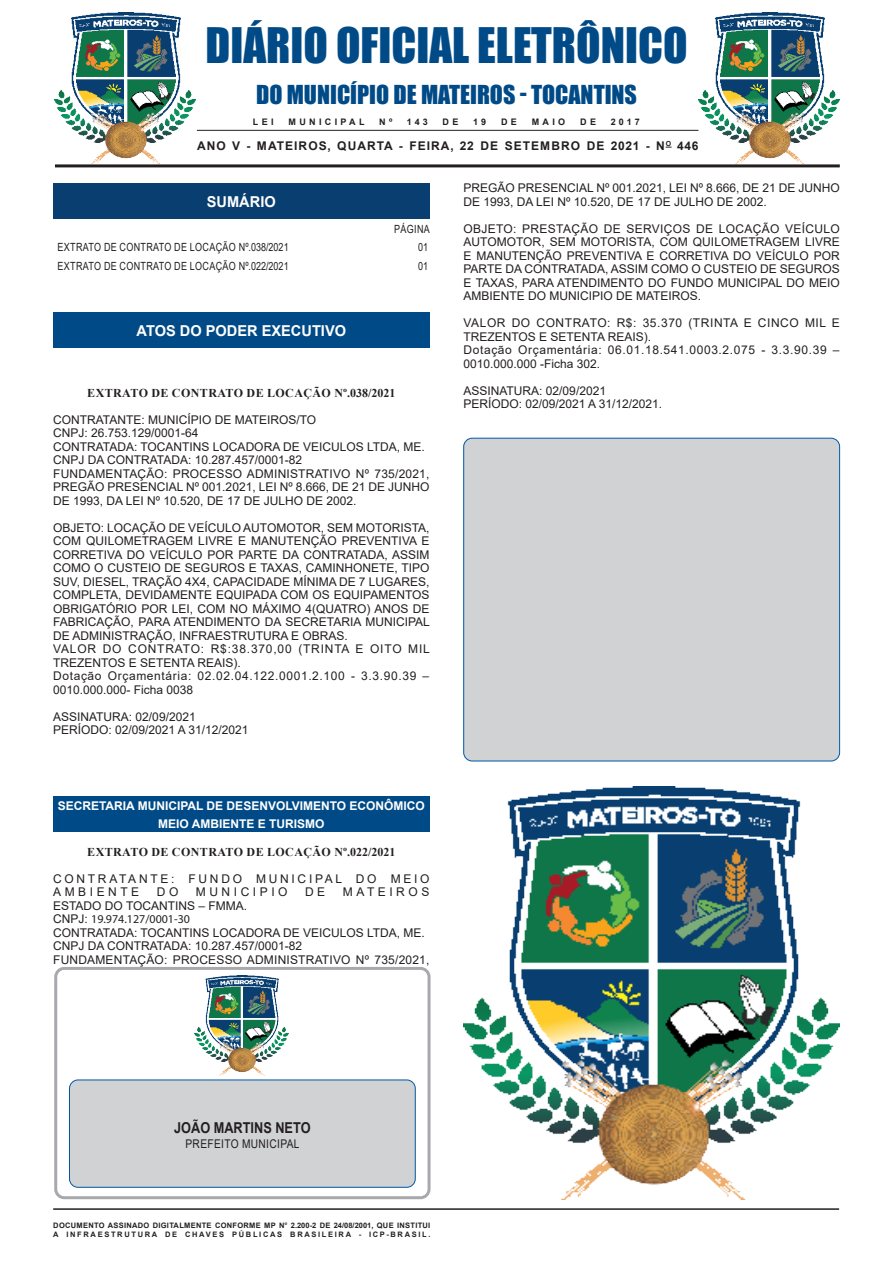
<style>
.page{position:relative;width:893px;height:1263px;background:#fff}
.page>*{position:absolute;margin:0;border:0;box-sizing:border-box;transform-origin:0 0}
.t1{font:45px "Impact";color:#004b87}
.t2{font:24px "Impact";color:#004b87}
.Chancela{font:700 15px "Arial";color:#fff}
.t3{font:700 15px "Arial";color:#231f20;scale:.85 1}
.SEM_PARAGRAFO{font:12px/13.5px "Arial";color:#231f20;text-align:justify}
.SEM_PARAGRAFO-2{font:12px/13.5px "Arial";letter-spacing:.05em;color:#231f20}
.TITULOS{font:700 12px "Times New Roman";letter-spacing:.035em;color:#231f20}
.SEM_PARAGRAFO-3{font:12px/13.5px "Arial";letter-spacing:.04em;color:#231f20}
.Chancela-2{font:700 12px/18px "Arial";color:#fff;text-align:center}
.t4{font:700 12px "Arial";letter-spacing:.085em;color:#231f20}
.SEM_PARAGRAFO-4{font:12px/13.5px "Arial";letter-spacing:.225em;color:#231f20}
.SEM_PARAGRAFO-5{font:12px "Myriad Pro";color:#212121}
.SEM_PARAGRAFO-6{font:12px "Arial";letter-spacing:.035em;color:#231f20;scale:.85 1}
.SEM_PARAGRAFO-7{font:12px "Arial";letter-spacing:.295em;color:#231f20}
.Sumario{font:11.25px "Arial";letter-spacing:.035em;color:#231f20;scale:.8 1}
.t5{font:700 9px "Arial";letter-spacing:.37em;color:#231f20}
.t6{font:700 7.5px "Arial";letter-spacing:.04em;color:#231f20}
.t7{font:700 7.5px "Arial";letter-spacing:.225em;color:#231f20}
.s1{font-family:"Arial";color:#231f20}
</style>
<div class="page">
<hr style="left:53px;top:1208px;width:786px;height:2px;background:#231f20">
<hr style="left:55px;top:164px;width:785px;height:3px;background:#231f20">
<hr style="left:197px;top:130px;width:501px;height:1px;background:#231f20">
<div style="left:53px;top:184px;width:376px;height:35px;background:#083e70"></div>
<div style="left:54px;top:967px;width:377px;height:232px;border:3px solid #a8a9ad;border-radius:9px"></div>
<div style="left:69px;top:1080px;width:346px;height:107px;background:#d1d2d4;border-radius:9px"></div>
<div style="left:69px;top:1080px;width:346px;height:107px;border:1px solid #0057a8;border-radius:9px"></div>
<img style="left:698px;top:13px;width:142px;height:150px">
<img style="left:54px;top:13px;width:142px;height:150px">
<img style="left:194px;top:976px;width:94px;height:99px">
<div style="left:53px;top:312px;width:376px;height:36px;background:#004b87"></div>
<div style="left:53px;top:796px;width:376px;height:36px;background:#004b87"></div>
<img style="left:463px;top:786px;width:376px;height:413px">
<div style="left:464px;top:438px;width:376px;height:323px;background:#d1d2d4;border-radius:9px"></div>
<div style="left:463px;top:438px;width:377px;height:323px;border:1px solid #0057a8;border-radius:9px"></div>
<p class="t1" style="left:206px;top:10px;width:483px">DIÁRIO OFICIAL ELETRÔNICO</p>
<p class="t2" style="left:256px;top:76px;width:382px">DO MUNICÍPIO DE MATEIROS - TOCANTINS</p>
<p class="t5" style="left:253px;top:115px;width:22px">LEI</p>
<p class="t5" style="left:289px;top:115px;width:78px">MUNICIPAL</p>
<p class="t5" style="left:379px;top:115px;width:14px">N º</p>
<p class="t5" style="left:407px;top:115px;width:23px">143</p>
<p class="t5" style="left:443px;top:115px;width:17px">D E</p>
<p class="t5" style="left:473px;top:115px;width:15px">1 9</p>
<p class="t5" style="left:501px;top:115px;width:17px">D E</p>
<p class="t5" style="left:532px;top:115px;width:35px">MAIO</p>
<p class="t5" style="left:580px;top:115px;width:17px">D E</p>
<p class="t5" style="left:611px;top:115px;width:31px">2017</p>
<p class="t4" style="left:197px;top:138px;width:503px">ANO V - MATEIROS, QUARTA - FEIRA, 22 DE SETEMBRO DE 2021 - N<sup>O</sup> 446</p>
<p class="Chancela" style="left:207px;top:191px;width:70px">SUMÁRIO</p>
<p class="Sumario" style="left:394px;top:221px;width:46px">PÁGINA</p>
<p class="Sumario" style="left:58px;top:240px;width:290px">EXTRATO DE CONTRATO DE LOCAÇÃO Nº.038/2021</p>
<p class="Sumario" style="left:418px;top:240px;width:14px">01</p>
<p class="Sumario" style="left:58px;top:259px;width:290px">EXTRATO DE CONTRATO DE LOCAÇÃO Nº.022/2021</p>
<p class="Sumario" style="left:418px;top:259px;width:14px">01</p>
<p class="Chancela" style="left:137px;top:320px;width:211px">ATOS DO PODER EXECUTIVO</p>
<p class="TITULOS" style="left:87px;top:384px;width:310px">EXTRATO DE CONTRATO DE LOCAÇÃO Nº.038/2021</p>
<p class="SEM_PARAGRAFO" style="left:53px;top:413px;width:265px">CONTRATANTE: MUNICÍPIO DE MATEIROS/TO</p>
<p class="SEM_PARAGRAFO" style="left:53px;top:426px;width:147px">CNPJ: 26.753.129/0001-64</p>
<p class="SEM_PARAGRAFO" style="left:53px;top:440px;width:373px">CONTRATADA: TOCANTINS LOCADORA DE VEICULOS LTDA, ME.</p>
<p class="SEM_PARAGRAFO" style="left:53px;top:453px;width:250px">CNPJ DA CONTRATADA: 10.287.457/0001-82</p>
<p class="SEM_PARAGRAFO" style="left:53px;top:467px;width:378px">FUNDAMENTAÇÃO: PROCESSO ADMINISTRATIVO Nº 735/2021, PREGÃO PRESENCIAL Nº 001.2021, LEI Nº 8.666, DE 21 DE JUNHO DE 1993, DA LEI Nº 10.520, DE 17 DE JULHO DE 2002.</p>
<p class="SEM_PARAGRAFO" style="left:53px;top:521px;width:378px">OBJETO: LOCAÇÃO DE VEÍCULO AUTOMOTOR, SEM MOTORISTA, COM QUILOMETRAGEM LIVRE E MANUTENÇÃO PREVENTIVA E CORRETIVA DO VEÍCULO POR PARTE DA CONTRATADA, ASSIM COMO O CUSTEIO DE SEGUROS E TAXAS, CAMINHONETE, TIPO SUV, DIESEL, TRAÇÃO 4X4, CAPACIDADE MÍNIMA DE 7 LUGARES, COMPLETA, DEVIDAMENTE EQUIPADA COM OS EQUIPAMENTOS OBRIGATÓRIO POR LEI, COM NO MÁXIMO 4(QUATRO) ANOS DE FABRICAÇÃO, PARA ATENDIMENTO DA SECRETARIA MUNICIPAL DE ADMINISTRAÇÃO, INFRAESTRUTURA E OBRAS.</p>
<p class="SEM_PARAGRAFO-2" style="left:53px;top:642px;width:378px">VALOR DO CONTRATO: R$:38.370,00 (TRINTA E OITO MIL<br>TREZENTOS E SETENTA REAIS).</p>
<p class="SEM_PARAGRAFO-2" style="left:53px;top:669px;width:378px">Dotação Orçamentária: 02.02.04.122.0001.2.100 - 3.3.90.39 –<br>0010.000.000- Ficha 0038</p>
<p class="SEM_PARAGRAFO" style="left:53px;top:710px;width:144px">ASSINATURA: 02/09/2021</p>
<p class="SEM_PARAGRAFO" style="left:53px;top:723px;width:197px">PERÍODO: 02/09/2021 A 31/12/2021</p>
<p class="Chancela-2" style="left:58px;top:797px;width:369px">SECRETARIA MUNICIPAL DE DESENVOLVIMENTO ECONÔMICO<br>MEIO AMBIENTE E TURISMO</p>
<p class="TITULOS" style="left:87px;top:843px;width:310px">EXTRATO DE CONTRATO DE LOCAÇÃO Nº.022/2021</p>
<p class="SEM_PARAGRAFO-4" style="left:53px;top:872px;width:378px">CONTRATANTE: FUNDO MUNICIPAL DO MEIO<br>AMBIENTE</p>
<p class="SEM_PARAGRAFO" style="left:157px;top:885px;width:23px">D O</p>
<p class="SEM_PARAGRAFO-7" style="left:196px;top:884px;width:93px">MUNICIPIO</p>
<p class="SEM_PARAGRAFO" style="left:305px;top:885px;width:22px">D E</p>
<p class="SEM_PARAGRAFO-7" style="left:343px;top:884px;width:88px">MATEIROS</p>
<p class="SEM_PARAGRAFO" style="left:53px;top:899px;width:196px">ESTADO DO TOCANTINS – FMMA.</p>
<p class="SEM_PARAGRAFO-5" style="left:53px;top:912px;width:138px"><span class="s1">CNPJ:</span> 19.974.127/0001-30</p>
<p class="SEM_PARAGRAFO" style="left:53px;top:926px;width:373px">CONTRATADA: TOCANTINS LOCADORA DE VEICULOS LTDA, ME.</p>
<p class="SEM_PARAGRAFO" style="left:53px;top:939px;width:250px">CNPJ DA CONTRATADA: 10.287.457/0001-82</p>
<p class="SEM_PARAGRAFO" style="left:53px;top:953px;width:378px">FUNDAMENTAÇÃO: PROCESSO ADMINISTRATIVO Nº 735/2021,</p>
<p class="SEM_PARAGRAFO" style="left:463px;top:181px;width:378px">PREGÃO PRESENCIAL Nº 001.2021, LEI Nº 8.666, DE 21 DE JUNHO<br>DE 1993, DA LEI Nº 10.520, DE 17 DE JULHO DE 2002.</p>
<p class="SEM_PARAGRAFO" style="left:463px;top:222px;width:378px">OBJETO: PRESTAÇÃO DE SERVIÇOS DE LOCAÇÃO VEÍCULO AUTOMOTOR, SEM MOTORISTA, COM QUILOMETRAGEM LIVRE E MANUTENÇÃO PREVENTIVA E CORRETIVA DO VEÍCULO POR PARTE DA CONTRATADA, ASSIM COMO O CUSTEIO DE SEGUROS E TAXAS, PARA ATENDIMENTO DO FUNDO MUNICIPAL DO MEIO AMBIENTE DO MUNICIPIO DE MATEIROS.</p>
<p class="SEM_PARAGRAFO-3" style="left:463px;top:316px;width:378px">VALOR DO CONTRATO: R$: 35.370 (TRINTA E CINCO MIL E<br>TREZENTOS E SETENTA REAIS).</p>
<p class="SEM_PARAGRAFO-2" style="left:463px;top:343px;width:378px">Dotação Orçamentária: 06.01.18.541.0003.2.075 - 3.3.90.39 –<br>0010.000.000 -Ficha 302.</p>
<p class="SEM_PARAGRAFO" style="left:463px;top:384px;width:144px">ASSINATURA: 02/09/2021</p>
<p class="SEM_PARAGRAFO" style="left:463px;top:397px;width:200px">PERÍODO: 02/09/2021 A 31/12/2021.</p>
<p class="t3" style="left:174px;top:1117px;width:162px">JOÃO MARTINS NETO</p>
<p class="SEM_PARAGRAFO-6" style="left:185px;top:1136px;width:136px">PREFEITO MUNICIPAL</p>
<p class="t6" style="left:53px;top:1220px;width:379px">DOCUMENTO ASSINADO DIGITALMENTE CONFORME MP N° 2.200-2 DE 24/08/2001, QUE INSTITUI</p>
<p class="t7" style="left:53px;top:1229px;width:379px">A INFRAESTRUTURA DE CHAVES PÚBLICAS BRASILEIRA - ICP-BRASIL.</p>
</div>
